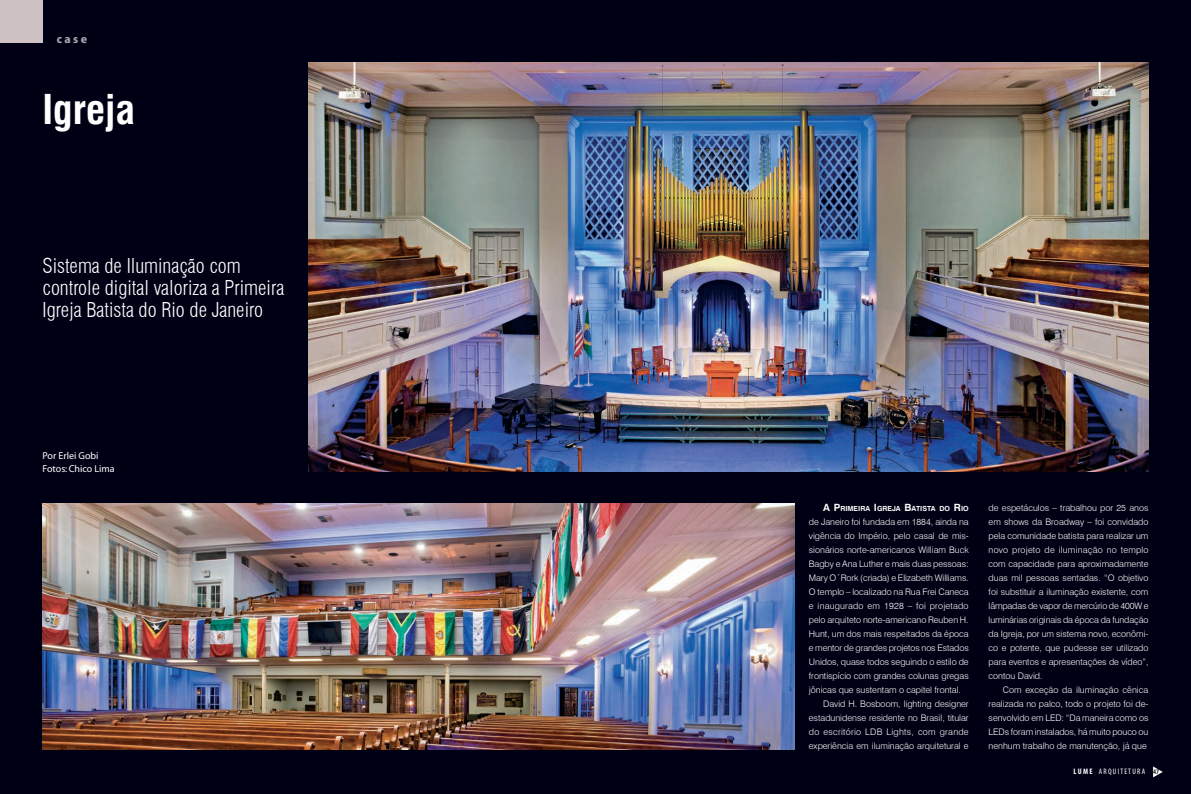
<style>
.page{position:relative;width:1191px;height:794px;background:#000015}
.page>*{position:absolute;margin:0;border:0;box-sizing:border-box;transform-origin:0 0}
.t1{font:700 condensed 40px "Swiss 721 BT";color:#fff}
.t2{font:300 condensed 20px/22px "Swiss 721 BT";color:#fff}
.t3{font:700 12px "Myriad";color:#a8a9ad}
.t4{font:10px/13px "Myriad";color:#fff}
.t5{font:300 9px/14px "Swiss 721 BT";color:#fff;text-align:justify}
.t6{font:300 9px "Swiss 721 BT";letter-spacing:.025em;color:#fff}
.t7{font:300 9px "Swiss 721 BT";letter-spacing:.02em;color:#fff}
.t8{font:condensed 8px "Myriad";color:#fff}
.t9{font:700 7px "Swiss 721 BT";color:#fff}
.s1{font-size:10px}
.s2{font-weight:700}
.s3{font-weight:700;font-size:7px;color:#231f20}
</style>
<div class="page">
<img style="left:308px;top:62px;width:840px;height:409px">
<div style="left:0;top:0;width:43px;height:43px;background:#cdc1c3"></div>
<img style="left:43px;top:503px;width:752px;height:246px">
<svg style="left:1153px;top:766px;width:9px;height:11px"></svg>
<h3 class="t3" style="left:57px;top:32px;width:32px">c a s e</h3>
<h1 class="t1" style="left:43px;top:85px;width:94px">Igreja</h1>
<h2 class="t2" style="left:43px;top:255px;width:243px">Sistema de Iluminação com controle digital valoriza a Primeira<br>Igreja Batista do Rio de Janeiro</h2>
<p class="t4" style="left:43px;top:449px;width:74px">Por Erlei Gobi<br>Fotos: Chico Lima</p>
<p class="t9" style="left:823px;top:504px;width:147px"><span class="s1">A P</span>RIMEIRA <span class="s1">I</span> GREJA <span class="s1">B</span>ATISTA DO <span class="s1">R</span>IO</p>
<p class="t5" style="left:809px;top:514px;width:161px">de Janeiro foi fundada em 1884, ainda na</p>
<p class="t5" style="left:809px;top:528px;width:161px">vigência do Império, pelo casal de mis-</p>
<p class="t5" style="left:809px;top:542px;width:161px">sionários norte-americanos William Buck</p>
<p class="t5" style="left:809px;top:556px;width:161px">Bagby e Ana Luther e mais duas pessoas:</p>
<p class="t5" style="left:809px;top:570px;width:161px">Mary O´Rork (criada) e Elizabeth Williams.</p>
<p class="t5" style="left:809px;top:585px;width:161px">O templo – localizado na Rua Frei Caneca</p>
<p class="t7" style="left:809px;top:600px;width:161px">e inaugurado em 1928 – foi projetado</p>
<p class="t5" style="left:809px;top:613px;width:161px">pelo arquiteto norte-americano Reuben H.</p>
<p class="t5" style="left:809px;top:627px;width:161px">Hunt, um dos mais respeitados da época</p>
<p class="t5" style="left:809px;top:641px;width:161px">e mentor de grandes projetos nos Estados</p>
<p class="t5" style="left:809px;top:655px;width:161px">Unidos, quase todos seguindo o estilo de</p>
<p class="t5" style="left:809px;top:669px;width:161px">frontispício com grandes colunas gregas</p>
<p class="t5" style="left:809px;top:683px;width:154px">jônicas que sustentam o capitel frontal.</p>
<p class="t5" style="left:823px;top:697px;width:147px">David H. Bosboom, lighting designer</p>
<p class="t5" style="left:809px;top:711px;width:161px">estadunidense residente no Brasil, titular</p>
<p class="t6" style="left:809px;top:726px;width:161px">do escritório LDB Lights, com grande</p>
<p class="t5" style="left:809px;top:739px;width:161px">experiência em iluminação arquitetural e</p>
<p class="t5" style="left:988px;top:501px;width:161px">de espetáculos – trabalhou por 25 anos em shows da Broadway – foi convidado pela comunidade batista para realizar um novo projeto de iluminação no templo com capacidade para aproximadamente duas mil pessoas sentadas. “O objetivo foi substituir a iluminação existente, com lâmpadas de vapor de mercúrio de 400W e luminárias originais da época da fundação da Igreja, por um sistema novo, econômi&shy;co e potente, que pudesse ser utilizado para eventos e apresentações de vídeo”, contou David.</p>
<p class="t5" style="left:988px;top:683px;width:161px;text-indent:14px">Com exceção da iluminação cênica realizada no palco, todo o projeto foi de&shy;senvolvido em LED: “Da maneira como os LEDs foram instalados, há muito pouco ou nenhum trabalho de manutenção, já que</p>
<p class="t8" style="left:1073px;top:767px;width:87px"><span class="s2">L U M E</span> A R Q U I T E T U R A <span class="s3">47</span></p>
</div>
